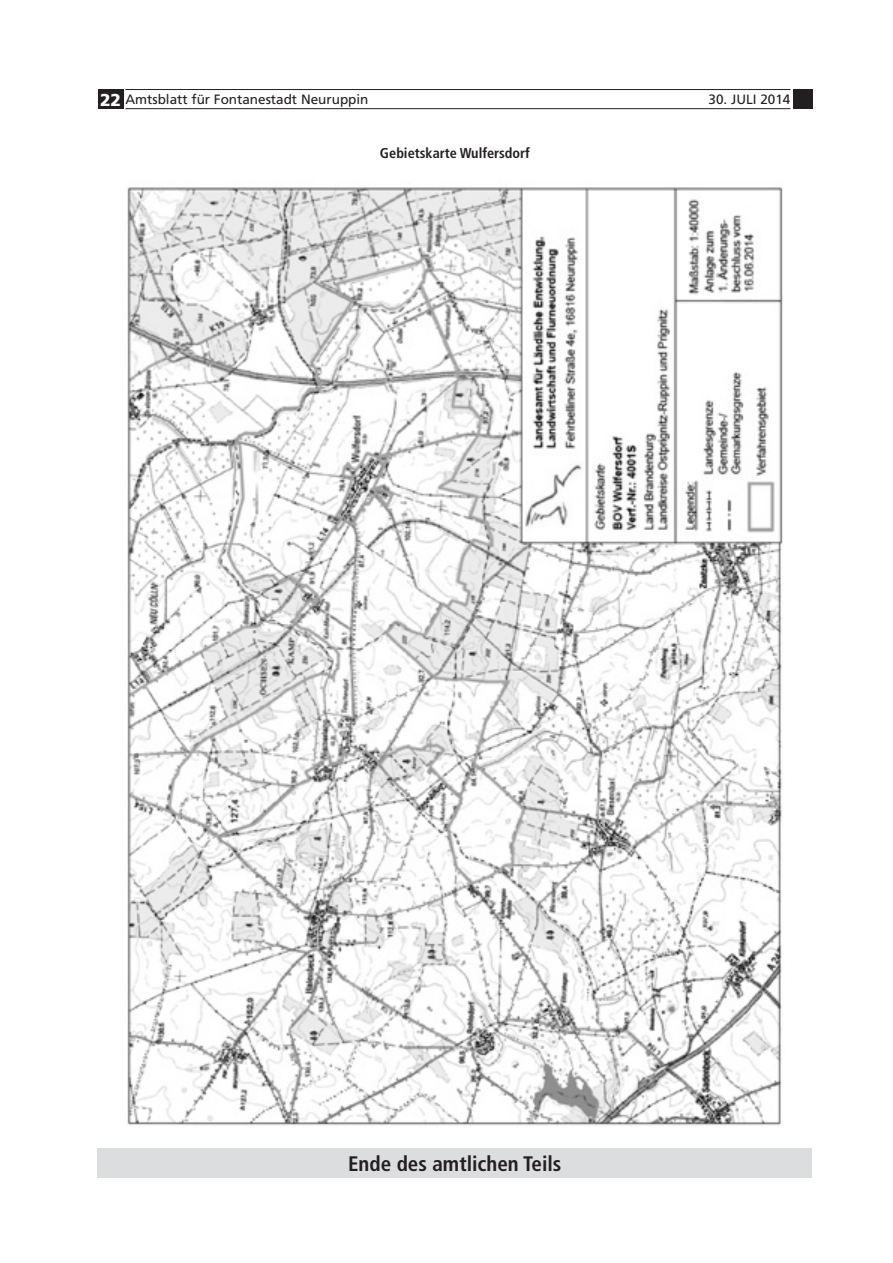
<style>
.page{position:relative;width:893px;height:1263px;background:#fff}
.page>*{position:absolute;margin:0;border:0;box-sizing:border-box;transform-origin:0 0}
._03_2_15{font:700 condensed 21px "Frutiger";color:#231f20}
._04_3_fliesstext{font:700 condensed 14.25px "Frutiger";color:#231f20}
.t1{font:13.5px "Frutiger";color:#231f20}
.s1{font-weight:900;font-size:17.25px;color:#fff}
</style>
<div class="page">
<div style="left:98px;top:89px;width:25px;height:19px;background:#231f20"></div>
<div style="left:793px;top:89px;width:19px;height:19px;background:#231f20"></div>
<hr style="left:125px;top:89px;width:330px;height:1px;background:#231f20">
<hr style="left:455px;top:89px;width:335px;height:1px;background:#231f20">
<hr style="left:125px;top:108px;width:330px;height:1px;background:#231f20">
<hr style="left:455px;top:108px;width:335px;height:1px;background:#231f20">
<img style="left:127px;top:187px;width:656px;height:939px">
<div style="left:97px;top:1148px;width:715px;height:30px;background:#dcdddf"></div>
<p class="t1" style="left:100px;top:92px;width:270px"><span class="s1">22</span> Amtsblatt für Fontanestadt Neuruppin</p>
<p class="t1" style="left:709px;top:92px;width:83px">30. JULI 2014</p>
<p class="_04_3_fliesstext" style="left:380px;top:145px;width:152px">Gebietskarte Wulfersdorf</p>
<p class="_03_2_15" style="left:348px;top:1151px;width:215px">Ende des amtlichen Teils</p>
</div>
